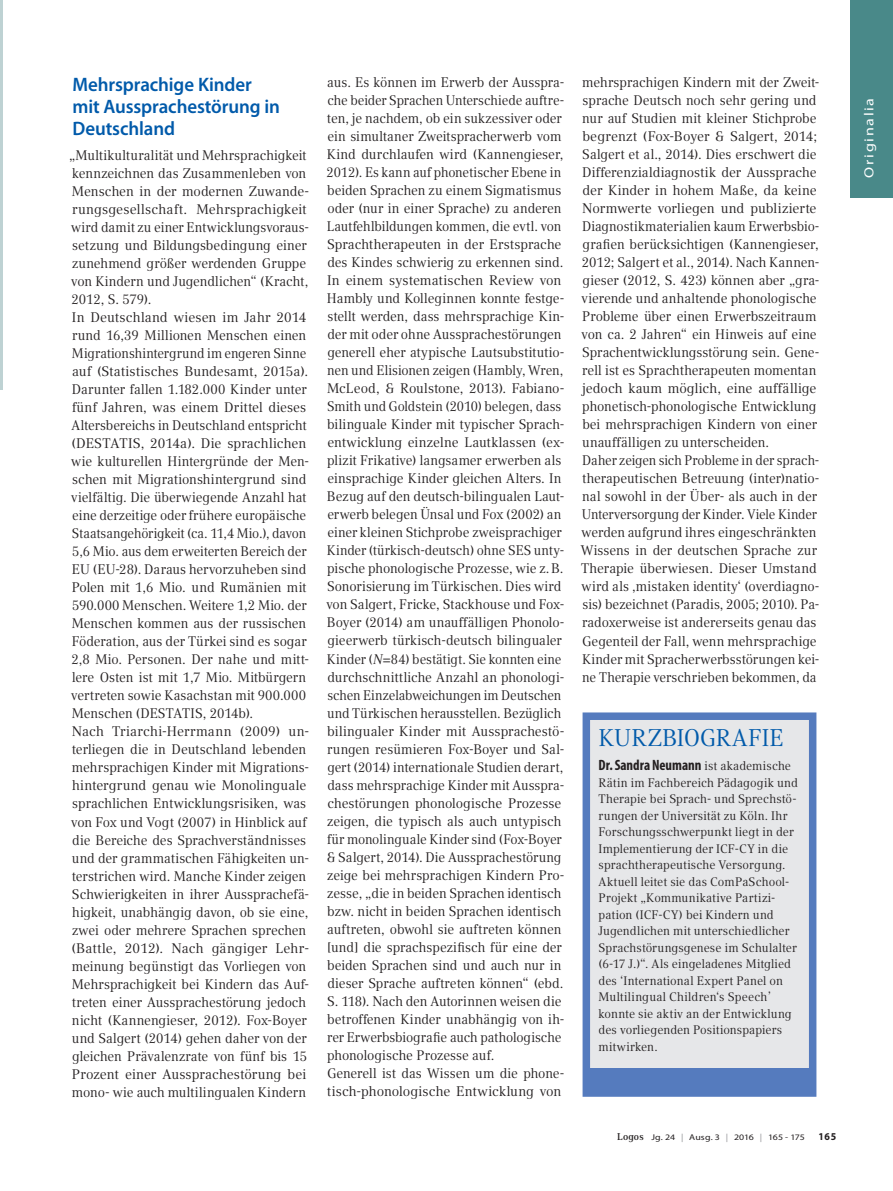
<style>
.page{position:relative;width:893px;height:1191px;background:#fff}
.page>*{position:absolute;margin:0;border:0;box-sizing:border-box;transform-origin:0 0}
.t1{font:24px "Compatil Text LT Pro";letter-spacing:.01em;color:#015aaa;scale:.96 1}
.t2{font:600 19.5px/22px "Myriad Pro";letter-spacing:-.005em;color:#015aaa}
.t3{font:700 condensed 15px "Myriad Pro";color:#231f20}
.t4{font:13.8px/18px "Compatil Text LT Pro";letter-spacing:-.005em;color:#231f20;scale:.96 1}
.t5{font:13.2px "Myriad Pro";letter-spacing:.105em;color:#fff;scale:1.21 1}
.t6{font:12.3px/16.5px "Compatil Text LT Pro";letter-spacing:.005em;color:#231f20}
.t7{font:700 10.5px "Myriad Pro";color:#231f20;scale:.94 1}
.t8{font:8.4px "Myriad Pro";letter-spacing:-.005em;color:#231f20;scale:1.18 1}
.s1{font-style:italic}
.s2{font-family:"Compatil Text LT Pro";font-weight:400;font-stretch:normal;font-size:12.3px}
.s3{font-family:"Compatil Text LT Pro";font-weight:700;font-size:9.75px}
.s4{color:#939598}
</style>
<div class="page">
<div style="left:850px;top:0;width:43px;height:198px;background:#498989"></div>
<hr style="left:0;top:0;width:2px;height:389px;background:#bed2d3">
<div style="left:586px;top:716px;width:227px;height:377px;background:#e6e7e9"></div>
<div style="left:583px;top:712px;width:233px;height:384px;border:8px solid #557bbe"></div>
<div style="left:589px;top:1068px;width:220px;height:23px;background:#557bbe"></div>
<h2 class="t2" style="left:72px;top:73px;width:209px">Mehrsprachige Kinder mit Aussprachestörung in<br>Deutschland</h2>
<p class="t4" style="left:69px;top:146px;width:252px">„Multikulturalität und Mehrsprachigkeit kennzeichnen das Zusammenleben von Menschen in der modernen Zuwande&shy;rungsgesellschaft. Mehrsprachigkeit wird damit zu einer Entwicklungsvoraus&shy;setzung und Bildungsbedingung einer zunehmend größer werdenden Gruppe von Kindern und Jugendlichen“ (Kracht, 2012, S. 579).<br>In Deutschland wiesen im Jahr 2014 rund 16,39 Millionen Menschen einen Migrationshintergrund im engeren Sinne auf (Statistisches Bundesamt, 2015a).<br>Darunter fallen 1.182.000 Kinder unter fünf Jahren, was einem Drittel dieses Altersbereichs in Deutschland entspricht (DESTATIS, 2014a). Die sprachlichen wie kulturellen Hintergründe der Men&shy;schen mit Migrationshintergrund sind vielfältig. Die überwiegende Anzahl hat eine derzeitige oder frühere europäische Staatsangehörigkeit (ca. 11,4 Mio.), davon 5,6 Mio. aus dem erweiterten Bereich der EU (EU-28). Daraus hervorzuheben sind Polen mit 1,6 Mio. und Rumänien mit 590.000 Menschen. Weitere 1,2 Mio. der Menschen kommen aus der russischen Föderation, aus der Türkei sind es sogar 2,8 Mio. Personen. Der nahe und mitt&shy;lere Osten ist mit 1,7 Mio. Mitbürgern vertreten sowie Kasachstan mit 900.000<br>Menschen (DESTATIS, 2014b).<br>Nach Triarchi-Herrmann (2009) un&shy;terliegen die in Deutschland lebenden mehrsprachigen Kinder mit Migrations&shy;hintergrund genau wie Monolinguale sprachlichen Entwicklungsrisiken, was von Fox und Vogt (2007) in Hinblick auf die Bereiche des Sprachverständnisses und der grammatischen Fähigkeiten un&shy;terstrichen wird. Manche Kinder zeigen Schwierigkeiten in ihrer Aussprachefä&shy;higkeit, unabhängig davon, ob sie eine, zwei oder mehrere Sprachen sprechen (Battle, 2012). Nach gängiger Lehr&shy;meinung begünstigt das Vorliegen von Mehrsprachigkeit bei Kindern das Auf&shy;treten einer Aussprachestörung jedoch nicht (Kannengieser, 2012). Fox-Boyer und Salgert (2014) gehen daher von der gleichen Prävalenzrate von fünf bis 15<br>Prozent einer Aussprachestörung bei mono- wie auch multilingualen Kindern</p>
<p class="t4" style="left:326px;top:73px;width:249px">aus. Es können im Erwerb der Ausspra&shy;che beider Sprachen Unterschiede auftre&shy;ten, je nachdem, ob ein sukzessiver oder ein simultaner Zweitspracherwerb vom Kind durchlaufen wird (Kannengieser, 2012). Es kann auf phonetischer Ebene in beiden Sprachen zu einem Sigmatismus oder (nur in einer Sprache) zu anderen Lautfehlbildungen kommen, die evtl. von Sprachtherapeuten in der Erstsprache des Kindes schwierig zu erkennen sind.<br>In einem systematischen Review von Hambly und Kolleginnen konnte festge&shy;stellt werden, dass mehrsprachige Kin&shy;der mit oder ohne Aussprachestörungen generell eher atypische Lautsubstitutio&shy;nen und Elisionen zeigen (Hambly, Wren, McLeod, &amp; Roulstone, 2013). Fabiano-Smith und Goldstein (2010) belegen, dass bilinguale Kinder mit typischer Sprach&shy;entwicklung einzelne Lautklassen (ex&shy;plizit Frikative) langsamer erwerben als einsprachige Kinder gleichen Alters. In Bezug auf den deutsch-bilingualen Laut&shy;erwerb belegen Ünsal und Fox (2002) an einer kleinen Stichprobe zweisprachiger Kinder (türkisch-deutsch) ohne SES unty&shy;pische phonologische Prozesse, wie z.B.<br>Sonorisierung im Türkischen. Dies wird von Salgert, Fricke, Stackhouse und Fox-Boyer (2014) am unauffälligen Phonolo&shy;gieerwerb türkisch-deutsch bilingualer Kinder (<span class="s1">N</span>=84) bestätigt. Sie konnten eine durchschnittliche Anzahl an phonologi&shy;schen Einzelabweichungen im Deutschen und Türkischen herausstellen. Bezüglich bilingualer Kinder mit Aussprachestö&shy;rungen resümieren Fox-Boyer und Sal&shy;gert (2014) internationale Studien derart, dass mehrsprachige Kinder mit Ausspra&shy;chestörungen phonologische Prozesse zeigen, die typisch als auch untypisch für monolinguale Kinder sind (Fox-Boyer &amp; Salgert, 2014). Die Aussprachestörung zeige bei mehrsprachigen Kindern Pro&shy;zesse, „die in beiden Sprachen identisch bzw. nicht in beiden Sprachen identisch auftreten, obwohl sie auftreten können [und] die sprachspezifisch für eine der beiden Sprachen sind und auch nur in dieser Sprache auftreten können“ (ebd.<br>S. 118). Nach den Autorinnen weisen die betroffenen Kinder unabhängig von ih&shy;rer Erwerbsbiografie auch pathologische phonologische Prozesse auf.<br>Generell ist das Wissen um die phone&shy;tisch-phonologische Entwicklung von</p>
<p class="t4" style="left:581px;top:73px;width:250px">mehrsprachigen Kindern mit der Zweit&shy;sprache Deutsch noch sehr gering und nur auf Studien mit kleiner Stichprobe begrenzt (Fox-Boyer &amp; Salgert, 2014; Salgert et al., 2014). Dies erschwert die Differenzialdiagnostik der Aussprache der Kinder in hohem Maße, da keine Normwerte vorliegen und publizierte Diagnostikmaterialien kaum Erwerbsbio&shy;grafien berücksichtigen (Kannengieser, 2012; Salgert et al., 2014). Nach Kannen&shy;gieser (2012, S. 423) können aber „gra&shy;vierende und anhaltende phonologische Probleme über einen Erwerbszeitraum von ca. 2 Jahren“ ein Hinweis auf eine Sprachentwicklungsstörung sein. Gene&shy;rell ist es Sprachtherapeuten momentan jedoch kaum möglich, eine auffällige phonetisch-phonologische Entwicklung bei mehrsprachigen Kindern von einer unauffälligen zu unterscheiden.<br>Daher zeigen sich Probleme in der sprach&shy;therapeutischen Betreuung (inter)natio&shy;nal sowohl in der Über- als auch in der Unterversorgung der Kinder. Viele Kinder werden aufgrund ihres eingeschränkten Wissens in der deutschen Sprache zur Therapie überwiesen. Dieser Umstand wird als ‚mistaken identity‘ (overdiagno&shy;sis) bezeichnet (Paradis, 2005; 2010). Pa&shy;radoxerweise ist andererseits genau das Gegenteil der Fall, wenn mehrsprachige Kinder mit Spracherwerbsstörungen kei&shy;ne Therapie verschrieben bekommen, da</p>
<h1 class="t1" style="left:599px;top:724px;width:194px">KURZBIOGRAFIE</h1>
<p class="t3" style="left:599px;top:756px;width:194px">Dr. Sandra Neumann <span class="s2">ist akademische</span></p>
<p class="t6" style="left:599px;top:774px;width:201px">Rätin im Fachbereich Pädagogik und Therapie bei Sprach- und Sprechstö&shy;rungen der Universität zu Köln. Ihr Forschungsschwerpunkt liegt in der Implementierung der ICF-CY in die sprachtherapeutische Versorgung.<br>Aktuell leitet sie das ComPaSchool-Projekt „Kommunikative Partizi&shy;pation (ICF-CY) bei Kindern und Jugendlichen mit unterschiedlicher Sprachstörungsgenese im Schulalter (6-17 J.)“. Als eingeladenes Mitglied des ‘International Expert Panel on Multilingual Children‘s Speech’ konnte sie aktiv an der Entwicklung des vorliegenden Positionspapiers mitwirken.</p>
<p class="t8" style="left:617px;top:1132px;width:161px"><span class="s3">Logos</span> Jg. 24 <span class="s4">|</span> Ausg. 3 <span class="s4">|</span> 2016 <span class="s4">|</span> 165 - 175</p>
<p class="t7" style="left:818px;top:1129px;width:20px">165</p>
<p class="t5" style="left:861px;top:178px;width:67px;rotate:-90deg">Originalia</p>
</div>
